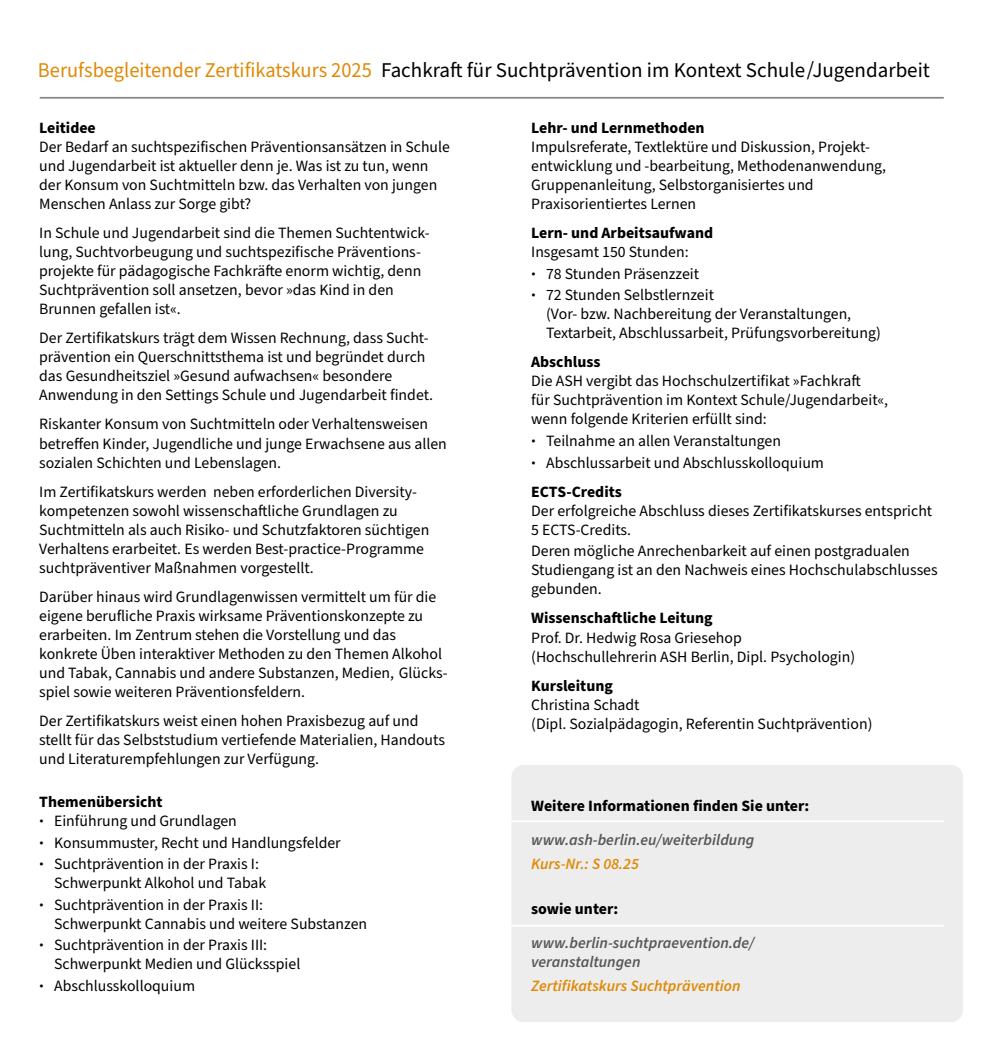
<style>
.page{position:relative;width:983px;height:1042px;background:#fff}
.page>*{position:absolute;margin:0;border:0;box-sizing:border-box;transform-origin:0 0}
.t1{font:21px "Source Sans Pro";color:#000}
.t2{font:15.75px/19.1px "Source Sans Pro";color:#000}
.t3{font:700 15.75px "Source Sans Pro";color:#000}
.t4{font:italic 600 15.75px/19.1px "Source Sans Pro";color:#575756}
.t5{font:italic 600 15.75px "Source Sans Pro";color:#e08906}
.s1{color:#e08906}
.s2{font-weight:700}
</style>
<div class="page">
<div style="left:511px;top:765px;width:451px;height:257px;background:#ededed;border-radius:12px"></div>
<hr style="left:40px;top:97px;width:903px;height:2px;background:#878787">
<hr style="left:491px;top:820px;width:452px;height:2px;background:#fff">
<hr style="left:491px;top:925px;width:452px;height:1px;background:#fff">
<p class="t1" style="left:38px;top:56px;width:893px"><span class="s1">Berufsbegleitender Zertifikatskurs 2025</span> Fachkraft für Suchtprävention im Kontext Schule /Jugendarbeit</p>
<p class="t3" style="left:39px;top:117px;width:58px">Leitidee</p>
<p class="t2" style="left:39px;top:137px;width:412px">Der Bedarf an suchtspezifischen Präventionsansätzen in Schule und Jugendarbeit ist aktueller denn je. Was ist zu tun, wenn der Konsum von Suchtmitteln bzw. das Verhalten von jungen Menschen Anlass zur Sorge gibt?</p>
<p class="t2" style="left:39px;top:224px;width:392px">In Schule und Jugendarbeit sind die Themen Suchtentwick&shy;lung, Suchtvorbeugung und suchtspezifische Präventions&shy;projekte für pädagogische Fachkräfte enorm wichtig, denn Suchtprävention soll ansetzen, bevor »das Kind in den Brunnen gefallen ist«.</p>
<p class="t2" style="left:39px;top:329px;width:395px">Der Zertifikatskurs trägt dem Wissen Rechnung, dass Sucht&shy;prävention ein Querschnittsthema ist und begründet durch das Gesundheitsziel »Gesund aufwachsen« besondere Anwendung in den Settings Schule und Jugendarbeit findet.</p>
<p class="t2" style="left:39px;top:415px;width:409px">Riskanter Konsum von Suchtmitteln oder Verhaltensweisen betreffen Kinder, Jugendliche und junge Erwachsene aus allen sozialen Schichten und Lebenslagen.</p>
<p class="t2" style="left:39px;top:482px;width:391px">Im Zertifikatskurs werden neben erforderlichen Diversity&shy;kompetenzen sowohl wissenschaftliche Grundlagen zu Suchtmitteln als auch Risiko- und Schutzfaktoren süchtigen Verhaltens erarbeitet. Es werden Best-practice-Programme suchtpräventiver Maßnahmen vorgestellt.</p>
<p class="t2" style="left:39px;top:588px;width:410px">Darüber hinaus wird Grundlagenwissen vermittelt um für die eigene berufliche Praxis wirksame Präventionskonzepte zu erarbeiten. Im Zentrum stehen die Vorstellung und das konkrete Üben interaktiver Methoden zu den Themen Alkohol und Tabak, Cannabis und andere Substanzen, Medien, Glücks&shy;spiel sowie weiteren Präventionsfeldern.</p>
<p class="t2" style="left:39px;top:712px;width:407px">Der Zertifikatskurs weist einen hohen Praxisbezug auf und stellt für das Selbststudium vertiefende Materialien, Handouts und Literaturempfehlungen zur Verfügung.</p>
<p class="t3" style="left:39px;top:791px;width:125px">Themenübersicht</p>
<p class="t2" style="left:39px;top:812px;width:199px"><span class="s2">·</span> Einführung und Grundlagen</p>
<p class="t2" style="left:39px;top:833px;width:303px"><span class="s2">·</span> Konsummuster, Recht und Handlungsfelder</p>
<p class="t2" style="left:54px;top:855px;width:214px;text-indent:-15px"><span class="s2">·</span> Suchtprävention in der Praxis I:<br>Schwerpunkt Alkohol und Tabak</p>
<p class="t2" style="left:54px;top:895px;width:314px;text-indent:-15px"><span class="s2">·</span> Suchtprävention in der Praxis II:<br>Schwerpunkt Cannabis und weitere Substanzen</p>
<p class="t2" style="left:54px;top:936px;width:248px;text-indent:-15px"><span class="s2">·</span> Suchtprävention in der Praxis III:<br>Schwerpunkt Medien und Glücksspiel</p>
<p class="t2" style="left:39px;top:977px;width:157px"><span class="s2">·</span> Abschlusskolloquium</p>
<p class="t3" style="left:531px;top:117px;width:175px">Lehr- und Lernmethoden</p>
<p class="t2" style="left:531px;top:137px;width:356px">Impulsreferate, Textlektüre und Diskussion, Projekt&shy;entwicklung und -bearbeitung, Methodenanwendung, Gruppenanleitung, Selbstorganisiertes und Praxisorientiertes Lernen</p>
<p class="t3" style="left:531px;top:222px;width:183px">Lern- und Arbeitsaufwand</p>
<p class="t2" style="left:531px;top:243px;width:159px">Insgesamt 150 Stunden:</p>
<p class="t2" style="left:531px;top:264px;width:169px"><span class="s2">·</span> 78 Stunden Präsenzzeit</p>
<p class="t2" style="left:546px;top:286px;width:336px;text-indent:-15px"><span class="s2">·</span> 72 Stunden Selbstlernzeit<br>(Vor- bzw. Nachbereitung der Veranstaltungen,<br>Textarbeit, Abschlussarbeit, Prüfungsvorbereitung)</p>
<p class="t3" style="left:531px;top:351px;width:71px">Abschluss</p>
<p class="t2" style="left:531px;top:372px;width:358px">Die ASH vergibt das Hochschulzertifikat »Fachkraft<br>für Suchtprävention im Kontext Schule/Jugendarbeit«, wenn folgende Kriterien erfüllt sind:</p>
<p class="t2" style="left:531px;top:432px;width:251px"><span class="s2">·</span> Teilnahme an allen Veranstaltungen</p>
<p class="t2" style="left:531px;top:453px;width:294px"><span class="s2">·</span> Abschlussarbeit und Abschlusskolloquium</p>
<p class="t3" style="left:531px;top:481px;width:92px">ECTS-Credits</p>
<p class="t2" style="left:531px;top:501px;width:402px">Der erfolgreiche Abschluss dieses Zertifikatskurses entspricht<br>5 ECTS-Credits.</p>
<p class="t2" style="left:531px;top:542px;width:408px">Deren mögliche Anrechenbarkeit auf einen postgradualen<br>Studiengang ist an den Nachweis eines Hochschulabschlusses gebunden.</p>
<p class="t3" style="left:531px;top:607px;width:183px">Wissenschaftliche Leitung</p>
<p class="t2" style="left:531px;top:628px;width:325px">Prof. Dr. Hedwig Rosa Griesehop (Hochschullehrerin ASH Berlin, Dipl. Psychologin)</p>
<p class="t3" style="left:531px;top:675px;width:83px">Kursleitung</p>
<p class="t2" style="left:531px;top:695px;width:342px">Christina Schadt<br>(Dipl. Sozialpädagogin, Referentin Suchtprävention)</p>
<p class="t3" style="left:531px;top:794px;width:279px">Weitere Informationen finden Sie unter:</p>
<p class="t4" style="left:531px;top:830px;width:224px">www.ash-berlin.eu/weiterbildung</p>
<p class="t5" style="left:531px;top:853px;width:109px">Kurs-Nr.: S 08.25</p>
<p class="t3" style="left:531px;top:898px;width:89px">sowie unter:</p>
<p class="t4" style="left:531px;top:933px;width:225px">www.berlin-suchtpraevention.de/ veranstaltungen</p>
<p class="t5" style="left:531px;top:975px;width:211px">Zertifikatskurs Suchtprävention</p>
</div>
